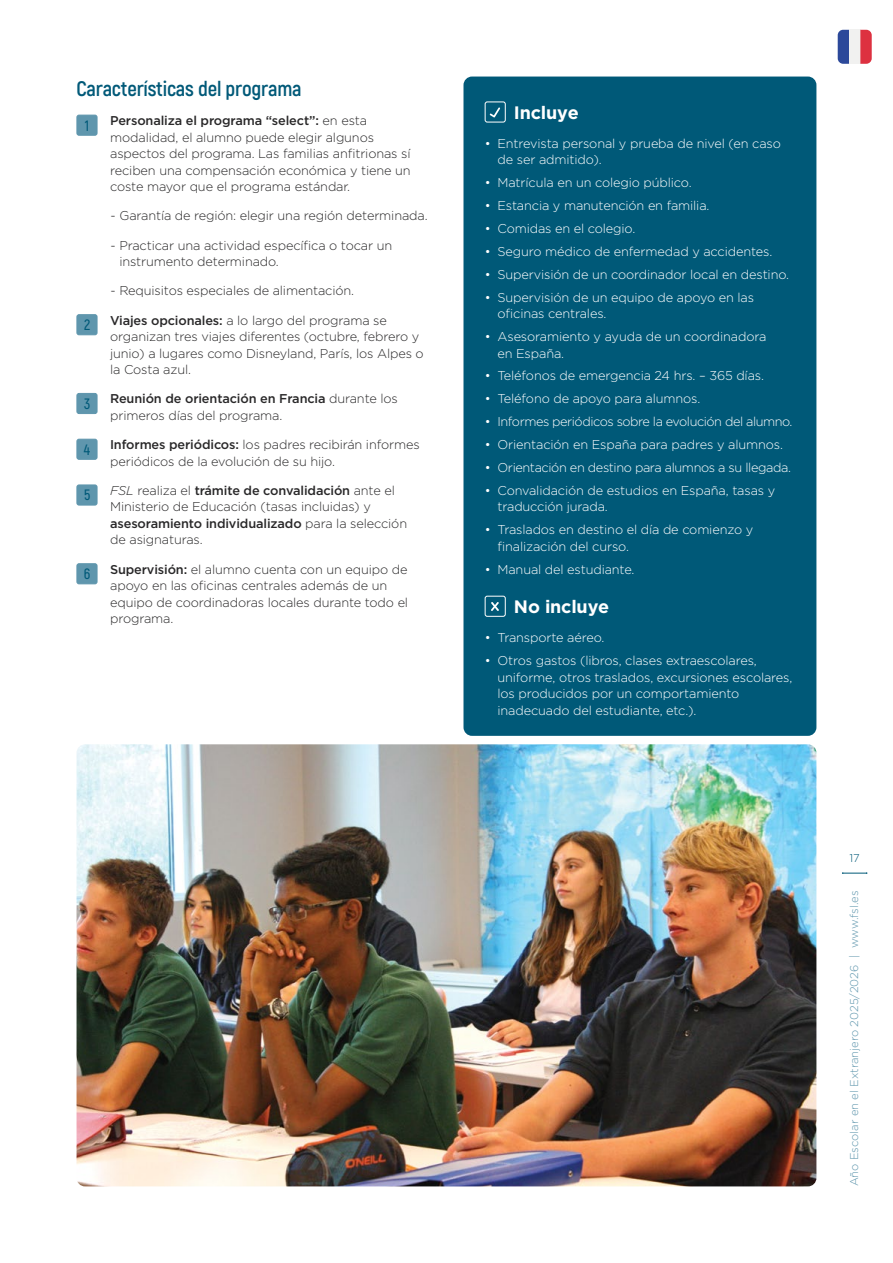
<style>
.page{position:relative;width:893px;height:1263px;background:#fff}
.page>*{position:absolute;margin:0;border:0;box-sizing:border-box;transform-origin:0 0}
.t1{font:700 21px "Akrobat";letter-spacing:-.01em;color:#005978}
.t2{font:700 18px "Gotham";letter-spacing:-.01em;color:#fff}
.t3{font:600 15px "Akrobat";color:#005978}
.t4{font:300 12.75px/16.5px "Gotham";letter-spacing:-.01em;color:#292829}
.t5{font:300 12.75px/16.5px "Gotham";letter-spacing:-.01em;color:#fff}
.t6{font:300 12.75px "Gotham";letter-spacing:-.035em;color:#fff}
.t7{font:300 12.75px "Gotham";letter-spacing:-.03em;color:#fff}
.t8{font:300 11.25px "Gotham";color:#5f96ad}
.t9{font:300 11.25px "Gotham";color:#005978}
.s1{font-weight:500}
.s2{font-style:italic}
</style>
<div class="page">
<svg style="left:842px;top:872px;width:25px;height:2px"></svg>
<div style="left:463px;top:77px;width:353px;height:659px;background:#005978;border-radius:9px"></div>
<svg style="left:490px;top:107px;width:10px;height:10px"></svg>
<div style="left:485px;top:102px;width:21px;height:20px;border:1px solid #fff;border-radius:2px"></div>
<svg style="left:491px;top:602px;width:8px;height:9px"></svg>
<div style="left:485px;top:596px;width:21px;height:21px;border:1px solid #fff;border-radius:2px"></div>
<div style="left:77px;top:115px;width:20px;height:20px;background:#5f96ad;border-radius:2px"></div>
<div style="left:77px;top:115px;width:20px;height:21px;border:1px solid #5f96ad;border-radius:2px"></div>
<div style="left:77px;top:315px;width:20px;height:20px;background:#5f96ad;border-radius:2px"></div>
<div style="left:77px;top:314px;width:20px;height:21px;border:1px solid #5f96ad;border-radius:2px"></div>
<div style="left:77px;top:393px;width:20px;height:21px;background:#5f96ad;border-radius:2px"></div>
<div style="left:77px;top:393px;width:20px;height:21px;border:1px solid #5f96ad;border-radius:2px"></div>
<div style="left:77px;top:439px;width:20px;height:20px;background:#5f96ad;border-radius:2px"></div>
<div style="left:77px;top:439px;width:20px;height:21px;border:1px solid #5f96ad;border-radius:2px"></div>
<div style="left:77px;top:485px;width:20px;height:20px;background:#5f96ad;border-radius:2px"></div>
<div style="left:77px;top:485px;width:20px;height:20px;border:1px solid #5f96ad;border-radius:2px"></div>
<div style="left:77px;top:564px;width:20px;height:20px;background:#5f96ad;border-radius:2px"></div>
<div style="left:77px;top:563px;width:20px;height:21px;border:1px solid #5f96ad;border-radius:2px"></div>
<img style="left:77px;top:744px;width:739px;height:442px">
<svg style="left:838px;top:30px;width:11px;height:34px"></svg>
<div style="left:849px;top:30px;width:11px;height:34px;background:#f1f1f0"></div>
<svg style="left:860px;top:30px;width:12px;height:34px"></svg>
<h1 class="t1" style="left:77px;top:75px;width:227px">Características del programa</h1>
<p class="t3" style="left:85px;top:116px;width:6px">1</p>
<p class="t4" style="left:110px;top:112px;width:302px"><span class="s1">Personaliza el programa “select”:</span> en esta modalidad, el alumno puede elegir algunos aspectos del programa. Las familias anfitrionas sí reciben una compensación económica y tiene un coste mayor que el programa estándar.</p>
<p class="t4" style="left:111px;top:207px;width:319px">- Garantía de región: elegir una región determinada.</p>
<p class="t4" style="left:119px;top:237px;width:274px;text-indent:-9px">- Practicar una actividad específica o tocar un instrumento determinado.</p>
<p class="t4" style="left:111px;top:282px;width:245px">- Requisitos especiales de alimentación.</p>
<p class="t3" style="left:84px;top:316px;width:8px">2</p>
<p class="t4" style="left:110px;top:312px;width:315px"><span class="s1">Viajes opcionales:</span> a lo largo del programa se organizan tres viajes diferentes (octubre, febrero y junio) a lugares como Disneyland, París, los Alpes o la Costa azul.</p>
<p class="t3" style="left:84px;top:395px;width:8px">3</p>
<p class="t4" style="left:110px;top:390px;width:289px"><span class="s1">Reunión de orientación en Francia</span> durante los primeros días del programa.</p>
<p class="t3" style="left:84px;top:440px;width:8px">4</p>
<p class="t4" style="left:110px;top:436px;width:311px"><span class="s1">Informes periódicos:</span> los padres recibirán informes periódicos de la evolución de su hijo.</p>
<p class="t3" style="left:84px;top:486px;width:8px">5</p>
<p class="t4" style="left:110px;top:482px;width:299px"><span class="s2">FSL</span> realiza el <span class="s1">trámite de convalidación</span> ante el Ministerio de Educación (tasas incluidas) y <span class="s1">asesoramiento individualizado</span> para la selección de asignaturas.</p>
<p class="t3" style="left:84px;top:565px;width:8px">6</p>
<p class="t4" style="left:110px;top:561px;width:300px"><span class="s1">Supervisión:</span> el alumno cuenta con un equipo de apoyo en las oficinas centrales además de un equipo de coordinadoras locales durante todo el programa.</p>
<h2 class="t2" style="left:514px;top:100px;width:66px">Incluye</h2>
<p class="t5" style="left:497px;top:135px;width:285px;text-indent:-13px">• Entrevista personal y prueba de nivel (en caso de ser admitido).</p>
<p class="t5" style="left:485px;top:174px;width:208px">• Matrícula en un colegio público.</p>
<p class="t5" style="left:485px;top:197px;width:226px">• Estancia y manutención en familia.</p>
<p class="t5" style="left:485px;top:220px;width:152px">• Comidas en el colegio.</p>
<p class="t5" style="left:485px;top:243px;width:289px">• Seguro médico de enfermedad y accidentes.</p>
<p class="t5" style="left:485px;top:266px;width:306px">• Supervisión de un coordinador local en destino.</p>
<p class="t5" style="left:497px;top:289px;width:258px;text-indent:-13px">• Supervisión de un equipo de apoyo en las oficinas centrales.</p>
<p class="t5" style="left:497px;top:328px;width:270px;text-indent:-13px">• Asesoramiento y ayuda de un coordinadora en España.</p>
<p class="t5" style="left:485px;top:367px;width:281px">• Teléfonos de emergencia 24 hrs. – 365 días.</p>
<p class="t5" style="left:485px;top:390px;width:217px">• Teléfono de apoyo para alumnos.</p>
<p class="t6" style="left:485px;top:414px;width:309px">• Informes periódicos sobre la evolución del alumno.</p>
<p class="t5" style="left:485px;top:436px;width:300px">• Orientación en España para padres y alumnos.</p>
<p class="t7" style="left:485px;top:459px;width:308px">• Orientación en destino para alumnos a su llegada.</p>
<p class="t5" style="left:497px;top:482px;width:279px;text-indent:-13px">• Convalidación de estudios en España, tasas y traducción jurada.</p>
<p class="t5" style="left:497px;top:521px;width:257px;text-indent:-13px">• Traslados en destino el día de comienzo y finalización del curso.</p>
<p class="t5" style="left:485px;top:560px;width:151px">• Manual del estudiante.</p>
<h2 class="t2" style="left:514px;top:595px;width:97px">No incluye</h2>
<p class="t5" style="left:485px;top:629px;width:121px">• Transporte aéreo.</p>
<p class="t5" style="left:497px;top:652px;width:296px;text-indent:-13px">• Otros gastos (libros, clases extraescolares, uniforme, otros traslados, excursiones escolares, los producidos por un comportamiento inadecuado del estudiante, etc.).</p>
<p class="t9" style="left:849px;top:851px;width:12px">17</p>
<p class="t8" style="left:847px;top:1186px;width:297px;rotate:-90deg">Año Escolar en el Extranjero 2025/2026 | www.fsl.es</p>
</div>
